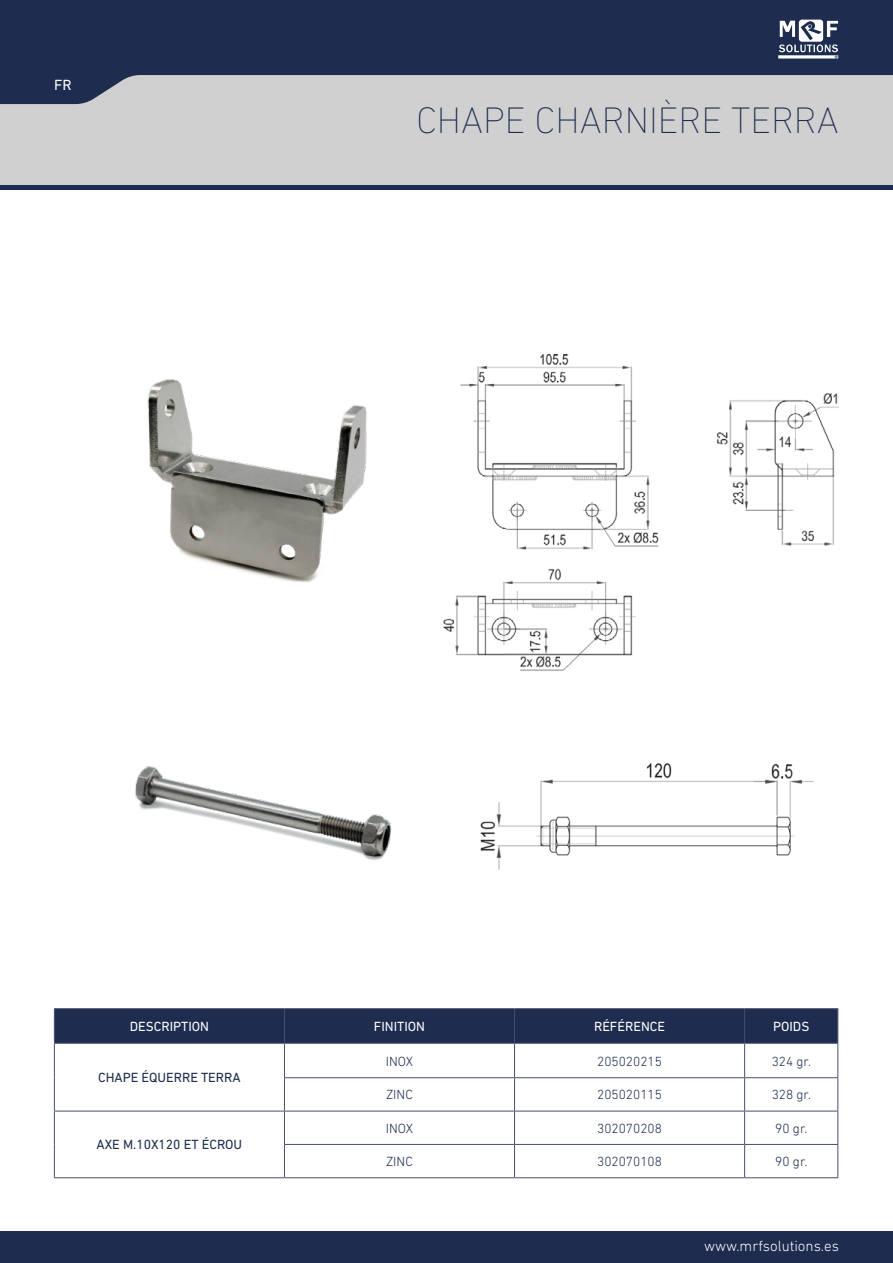
<style>
.page{position:relative;width:893px;height:1263px;background:#fff}
.page>*{position:absolute;margin:0;border:0;box-sizing:border-box;transform-origin:0 0}
.t1{font:200 37.5px "DIN Next LT Pro";color:#1d2c4f}
.t2{font:300 15px "DIN Next LT Pro";color:#fff}
.t3{font:15px "DIN Next LT Pro";color:#fff}
.t4{font:300 13.5px "DIN Next LT Pro";color:#1d2c4f}
.t5{font:13.5px "DIN Next LT Pro";color:#1d2c4f}
.t6{font:13.5px "DIN Next LT Pro";color:#fff}
</style>
<div class="page">
<img style="left:147px;top:379px;width:220px;height:203px">
<img style="left:135px;top:766px;width:256px;height:95px">
<img style="left:443px;top:354px;width:395px;height:317px">
<img style="left:480px;top:763px;width:334px;height:107px">
<div style="left:0;top:68px;width:893px;height:118px;background:#d0d0d0"></div>
<svg style="left:0;top:0;width:893px;height:104px;fill:#1d2c4f"></svg>
<hr style="left:0;top:186px;width:893px;height:4px;background:#1d2c4f">
<div style="left:0;top:1231px;width:893px;height:32px;background:#1d2c4f"></div>
<svg style="left:778px;top:20px;width:60px;height:39px"></svg>
<div style="left:55px;top:1009px;width:782px;height:34px;background:#1d2c4f"></div>
<hr style="left:54px;top:1008px;width:230px;height:1px;background:#4a4e6f">
<hr style="left:54px;top:1009px;width:1px;height:34px;background:#4a4e6f">
<hr style="left:284px;top:1008px;width:231px;height:1px;background:#4a4e6f">
<hr style="left:284px;top:1009px;width:1px;height:34px;background:#4a4e6f">
<hr style="left:515px;top:1008px;width:230px;height:1px;background:#4a4e6f">
<hr style="left:514px;top:1009px;width:1px;height:34px;background:#4a4e6f">
<hr style="left:745px;top:1008px;width:93px;height:1px;background:#4a4e6f">
<hr style="left:744px;top:1009px;width:1px;height:34px;background:#4a4e6f">
<hr style="left:837px;top:1009px;width:1px;height:34px;background:#4a4e6f">
<hr style="left:54px;top:1043px;width:230px;height:1px;background:#4a4e6f">
<hr style="left:54px;top:1043px;width:1px;height:35px;background:#4a4e6f">
<hr style="left:284px;top:1043px;width:231px;height:1px;background:#4a4e6f">
<hr style="left:284px;top:1043px;width:1px;height:34px;background:#4a4e6f">
<hr style="left:515px;top:1043px;width:230px;height:1px;background:#4a4e6f">
<hr style="left:514px;top:1043px;width:1px;height:34px;background:#4a4e6f">
<hr style="left:745px;top:1043px;width:93px;height:1px;background:#4a4e6f">
<hr style="left:744px;top:1043px;width:1px;height:34px;background:#4a4e6f">
<hr style="left:837px;top:1043px;width:1px;height:34px;background:#4a4e6f">
<hr style="left:54px;top:1078px;width:1px;height:33px;background:#4a4e6f">
<hr style="left:284px;top:1077px;width:231px;height:1px;background:#4a4e6f">
<hr style="left:284px;top:1078px;width:1px;height:33px;background:#4a4e6f">
<hr style="left:515px;top:1077px;width:230px;height:1px;background:#4a4e6f">
<hr style="left:514px;top:1078px;width:1px;height:33px;background:#4a4e6f">
<hr style="left:745px;top:1077px;width:93px;height:1px;background:#4a4e6f">
<hr style="left:744px;top:1078px;width:1px;height:33px;background:#4a4e6f">
<hr style="left:837px;top:1078px;width:1px;height:33px;background:#4a4e6f">
<hr style="left:54px;top:1111px;width:230px;height:1px;background:#4a4e6f">
<hr style="left:54px;top:1111px;width:1px;height:33px;background:#4a4e6f">
<hr style="left:284px;top:1111px;width:231px;height:1px;background:#4a4e6f">
<hr style="left:284px;top:1111px;width:1px;height:33px;background:#4a4e6f">
<hr style="left:515px;top:1111px;width:230px;height:1px;background:#4a4e6f">
<hr style="left:514px;top:1111px;width:1px;height:33px;background:#4a4e6f">
<hr style="left:745px;top:1111px;width:93px;height:1px;background:#4a4e6f">
<hr style="left:744px;top:1111px;width:1px;height:33px;background:#4a4e6f">
<hr style="left:837px;top:1111px;width:1px;height:33px;background:#4a4e6f">
<hr style="left:54px;top:1144px;width:1px;height:33px;background:#4a4e6f">
<hr style="left:284px;top:1144px;width:231px;height:1px;background:#4a4e6f">
<hr style="left:284px;top:1145px;width:1px;height:32px;background:#4a4e6f">
<hr style="left:515px;top:1144px;width:230px;height:1px;background:#4a4e6f">
<hr style="left:514px;top:1145px;width:1px;height:32px;background:#4a4e6f">
<hr style="left:745px;top:1144px;width:93px;height:1px;background:#4a4e6f">
<hr style="left:744px;top:1145px;width:1px;height:32px;background:#4a4e6f">
<hr style="left:837px;top:1145px;width:1px;height:32px;background:#4a4e6f">
<hr style="left:54px;top:1177px;width:230px;height:1px;background:#4a4e6f">
<hr style="left:284px;top:1177px;width:231px;height:1px;background:#4a4e6f">
<hr style="left:515px;top:1177px;width:230px;height:1px;background:#4a4e6f">
<hr style="left:745px;top:1177px;width:93px;height:1px;background:#4a4e6f">
<p class="t3" style="left:54px;top:76px;width:19px">FR</p>
<h1 class="t1" style="left:416px;top:99px;width:424px">CHAPE CHARNIÈRE TERRA</h1>
<p class="t6" style="left:130px;top:1019px;width:81px">DESCRIPTION</p>
<p class="t6" style="left:374px;top:1019px;width:53px">FINITION</p>
<p class="t6" style="left:594px;top:1019px;width:73px">RÉFÉRENCE</p>
<p class="t6" style="left:773px;top:1019px;width:38px">POIDS</p>
<p class="t5" style="left:98px;top:1070px;width:144px">CHAPE ÉQUERRE TERRA</p>
<p class="t4" style="left:386px;top:1053px;width:29px">INOX</p>
<p class="t4" style="left:597px;top:1053px;width:66px">205020215</p>
<p class="t4" style="left:772px;top:1053px;width:41px">324 gr.</p>
<p class="t4" style="left:386px;top:1087px;width:28px">ZINC</p>
<p class="t4" style="left:597px;top:1087px;width:66px">205020115</p>
<p class="t4" style="left:772px;top:1087px;width:41px">328 gr.</p>
<p class="t5" style="left:96px;top:1137px;width:147px">AXE M.10X120 ET ÉCROU</p>
<p class="t4" style="left:386px;top:1120px;width:29px">INOX</p>
<p class="t4" style="left:597px;top:1120px;width:66px">302070208</p>
<p class="t4" style="left:775px;top:1120px;width:34px">90 gr.</p>
<p class="t4" style="left:386px;top:1154px;width:28px">ZINC</p>
<p class="t4" style="left:597px;top:1154px;width:66px">302070108</p>
<p class="t4" style="left:775px;top:1154px;width:34px">90 gr.</p>
<p class="t2" style="left:704px;top:1237px;width:136px">www.mrfsolutions.es</p>
</div>
